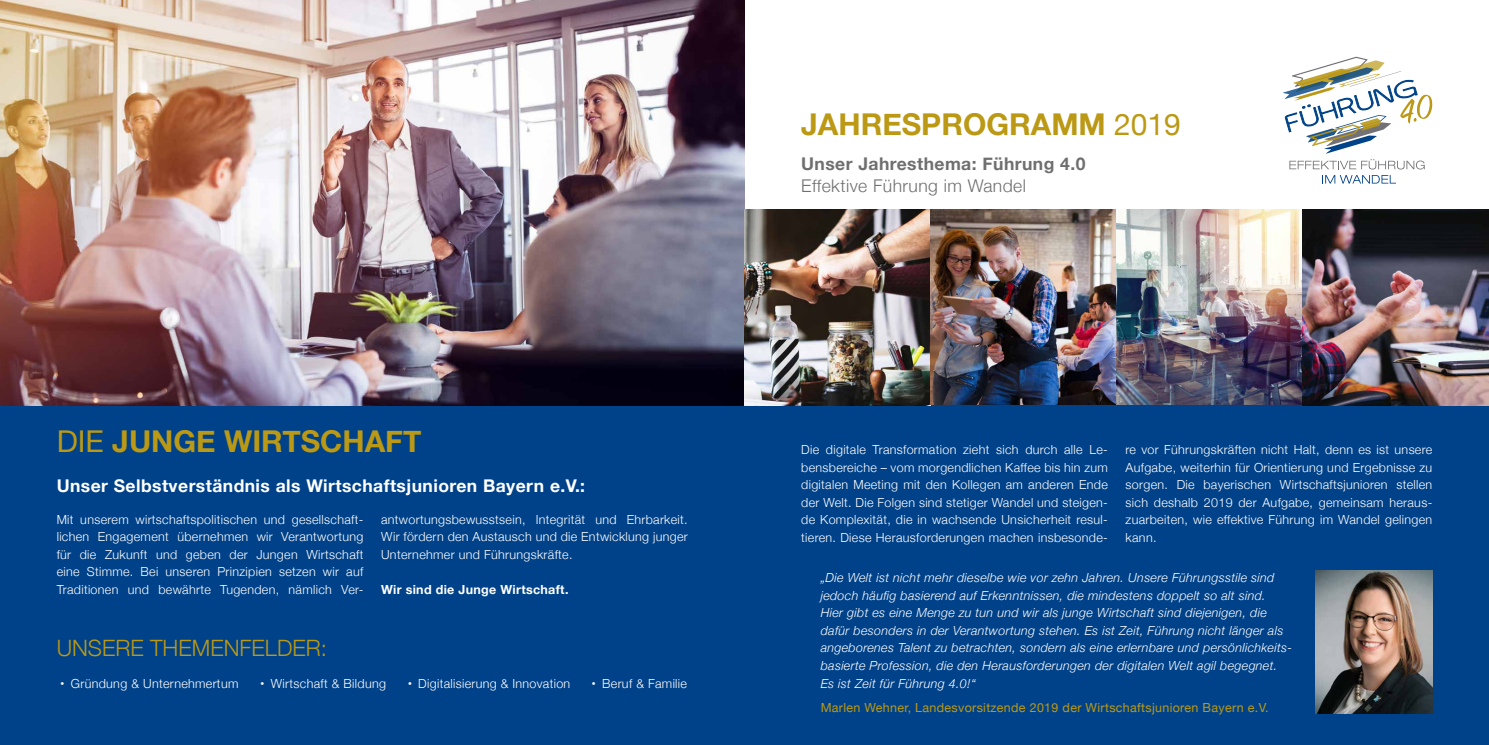
<style>
.page{position:relative;width:1489px;height:745px;background:#fff}
.page>*{position:absolute;margin:0;border:0;box-sizing:border-box;transform-origin:0 0}
.t1{font:700 30px "Helvetica Neue";color:#bb9915}
.t2{font:300 22.5px "Helvetica Neue";color:#bb9915}
.t3{font:700 17.5px "Helvetica Neue";letter-spacing:.025em;color:#fff}
.t4{font:700 17.5px "Helvetica Neue";letter-spacing:.025em;color:#706f6f}
.t5{font:300 17.5px "Helvetica Neue";letter-spacing:.025em;color:#706f6f}
.t6{font:300 12.5px/17.5px "Helvetica Neue";letter-spacing:.025em;color:#fff;text-align:justify}
.t7{font:italic 300 12.5px/17.5px "Helvetica Neue";letter-spacing:.025em;color:#fff}
.t8{font:12.5px "Helvetica Neue";letter-spacing:.025em;color:#bb9915}
.t9{font:700 12.5px "Helvetica Neue";letter-spacing:.025em;color:#fff}
.s1{font-weight:400}
.s2{font-weight:700}
</style>
<div class="page">
<div style="left:0;top:337px;width:1488px;height:407px;background:#004289"></div>
<img style="left:0;top:0;width:744px;height:405px">
<img style="left:744px;top:210px;width:744px;height:195px">
<img style="left:1315px;top:570px;width:116px;height:142px">
<svg style="left:1289px;top:159px;width:135px;height:10px"></svg>
<svg style="left:1322px;top:175px;width:73px;height:8px"></svg>
<svg style="left:1283px;top:57px;width:148px;height:96px"></svg>
<h1 class="t1" style="left:57px;top:417px;width:366px"><span class="s1">DIE</span> JUNGE WIRTSCHAFT</h1>
<h3 class="t3" style="left:57px;top:472px;width:530px">Unser Selbstverständnis als Wirtschaftsjunioren Bayern e.V.:</h3>
<p class="t6" style="left:57px;top:509px;width:308px">Mit unserem wirtschaftspolitischen und gesellschaft&shy;lichen Engagement übernehmen wir Verantwortung für die Zukunft und geben der Jungen Wirtschaft eine Stimme. Bei unseren Prinzipien setzen wir auf Traditionen und bewährte Tugenden, nämlich Ver-</p>
<h2 class="t2" style="left:57px;top:629px;width:272px">UNSERE THEMENFELDER:</h2>
<p class="t6" style="left:381px;top:509px;width:308px">antwortungsbewusstsein, Integrität und Ehrbarkeit.<br>Wir fördern den Austausch und die Entwicklung junger Unternehmer und Führungskräfte.</p>
<p class="t9" style="left:381px;top:579px;width:189px">Wir sind die Junge Wirtschaft.</p>
<p class="t6" style="left:60px;top:673px;width:180px"><span class="s2">•</span> Gründung &amp; Unternehmertum</p>
<p class="t6" style="left:260px;top:673px;width:127px"><span class="s2">•</span> Wirtschaft &amp; Bildung</p>
<p class="t6" style="left:407px;top:673px;width:164px"><span class="s2">•</span> Digitalisierung &amp; Innovation</p>
<p class="t6" style="left:591px;top:673px;width:97px"><span class="s2">•</span> Beruf &amp; Familie</p>
<h1 class="t1" style="left:801px;top:100px;width:381px">JAHRESPROGRAMM <span class="s1">2019</span></h1>
<h3 class="t4" style="left:801px;top:149px;width:286px">Unser Jahresthema: Führung 4.0</h3>
<h3 class="t5" style="left:801px;top:172px;width:226px">Effektive Führung im Wandel</h3>
<p class="t6" style="left:801px;top:440px;width:308px">Die digitale Transformation zieht sich durch alle Le&shy;bensbereiche – vom morgendlichen Kaffee bis hin zum digitalen Meeting mit den Kollegen am anderen Ende der Welt. Die Folgen sind stetiger Wandel und steigen&shy;de Komplexität, die in wachsende Unsicherheit resul&shy;tieren. Diese Herausforderungen machen insbesonde-</p>
<p class="t6" style="left:1125px;top:440px;width:308px">re vor Führungskräften nicht Halt, denn es ist unsere Aufgabe, weiterhin für Orientierung und Ergebnisse zu sorgen. Die bayerischen Wirtschaftsjunioren stellen sich deshalb 2019 der Aufgabe, gemeinsam heraus&shy;zuarbeiten, wie effektive Führung im Wandel gelingen kann.</p>
<p class="t7" style="left:820px;top:568px;width:473px">„Die Welt ist nicht mehr dieselbe wie vor zehn Jahren. Unsere Führungsstile sind jedoch häufig basierend auf Erkenntnissen, die mindestens doppelt so alt sind.<br>Hier gibt es eine Menge zu tun und wir als junge Wirtschaft sind diejenigen, die dafür besonders in der Verantwortung stehen. Es ist Zeit, Führung nicht länger als angeborenes Talent zu betrachten, sondern als eine erlernbare und persönlichkeits&shy;basierte Profession, die den Herausforderungen der digitalen Welt agil begegnet.<br>Es ist Zeit für Führung 4.0!“</p>
<p class="t8" style="left:820px;top:698px;width:449px">Marlen Wehner, Landesvorsitzende 2019 der Wirtschaftsjunioren Bayern e.V.</p>
</div>
